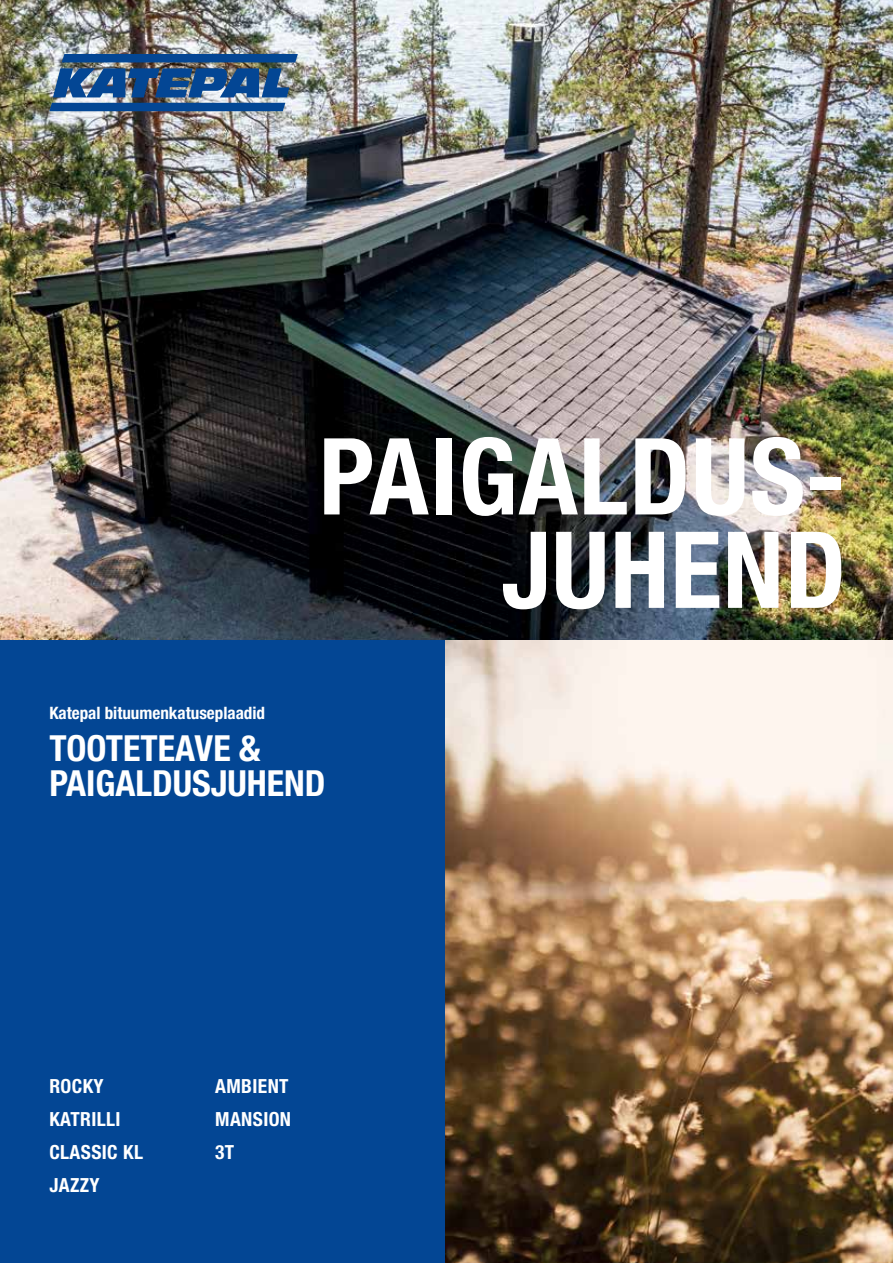
<style>
.page{position:relative;width:893px;height:1263px;background:#fff}
.page>*{position:absolute;margin:0;border:0;box-sizing:border-box;transform-origin:0 0}
.t1{font:700 condensed 106.5px "Helvetica Neue LT Std";letter-spacing:.01em;color:#fff}
.t2{font:700 condensed 36px/35.1px "Helvetica Neue LT Std";color:#fff}
.t3{font:700 condensed 19.5px/33px "Helvetica Neue LT Std";letter-spacing:.02em;color:#fff}
.t4{font:700 condensed 17.1px "Helvetica Neue LT Std";color:#fff}
</style>
<div class="page">
<img style="left:0;top:0;width:893px;height:640px">
<div style="left:62px;top:54px;width:236px;height:8px;background:#034694"></div>
<div style="left:49px;top:103px;width:236px;height:8px;background:#034694"></div>
<img style="left:53px;top:68px;width:236px;height:29px">
<div style="left:0;top:640px;width:445px;height:623px;background:#034694"></div>
<img style="left:445px;top:640px;width:448px;height:623px">
<h1 class="t1" style="left:319px;top:413px;width:528px">PAIGALDUS-</h1>
<p class="t4" style="left:49px;top:703px;width:217px">Katepal bituumenkatuseplaadid</p>
<h2 class="t2" style="left:49px;top:730px;width:278px">TOOTETEAVE &amp;<br>PAIGALDUSJUHEND</h2>
<p class="t3" style="left:49px;top:1069px;width:95px">ROCKY<br>KATRILLI<br>CLASSIC KL<br>JAZZY</p>
<p class="t3" style="left:215px;top:1069px;width:77px">AMBIENT<br>MANSION<br>3T</p>
<h1 class="t1" style="left:501px;top:506px;width:346px">JUHEND</h1>
</div>
